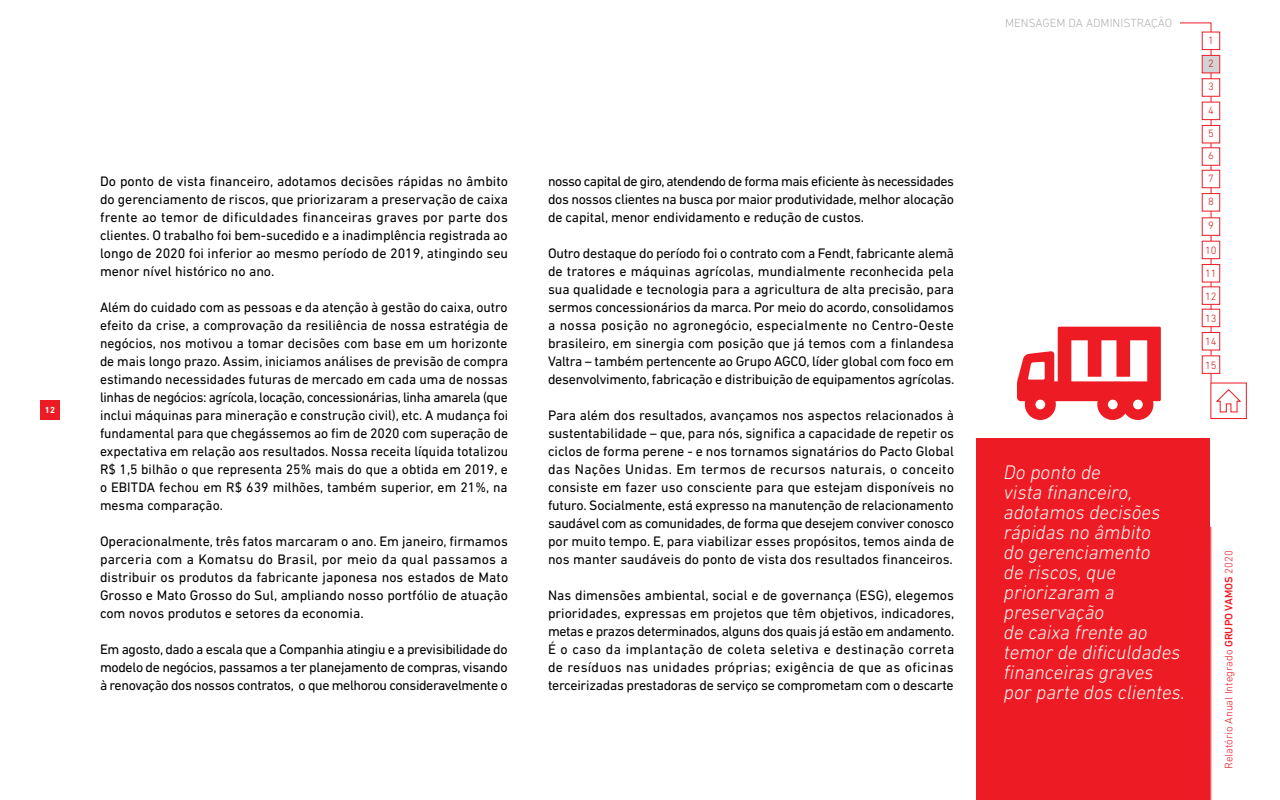
<style>
.page{position:relative;width:1280px;height:800px;background:#fff}
.page>*{position:absolute;margin:0;border:0;box-sizing:border-box;transform-origin:0 0}
.t1{font:italic 300 20px/20px "DIN Next LT Pro";color:#fff}
.t2{font:14px/18px "DIN Next LT Pro";letter-spacing:-.01em;color:#000;text-align:justify}
.t3{font:300 12px "DIN Next LT Pro";color:#b3b2b2}
.t4{font:300 11px "DIN Next LT Pro";color:#ed1c24}
.t5{font:300 10.8px/23.4px "DIN Next LT Pro";color:#cd1719;text-align:justify}
.t6{font:700 9px "DIN Next LT Pro";color:#fff}
.s1{font-weight:500}
</style>
<div class="page">
<div style="left:40px;top:400px;width:20px;height:20px;background:#ed1c24"></div>
<div style="left:976px;top:438px;width:234px;height:362px;background:#ed1c24"></div>
<svg style="left:1017px;top:327px;width:144px;height:93px"></svg>
<svg style="left:1180px;top:22px;width:32px;height:361px"></svg>
<hr style="left:1211px;top:527px;width:1px;height:273px;background:#ed1c24">
<div style="left:1211px;top:383px;width:36px;height:36px;border:1px solid #ed1c24"></div>
<svg style="left:1216px;top:389px;width:25px;height:23px"></svg>
<div style="left:1202px;top:32px;width:18px;height:18px;background:#fff;border:1px solid #ed1c24"></div>
<div style="left:1202px;top:55px;width:18px;height:18px;background:#d1d3d4;border:1px solid #ed1c24"></div>
<div style="left:1202px;top:79px;width:18px;height:17px;background:#fff;border:1px solid #ed1c24"></div>
<div style="left:1202px;top:102px;width:18px;height:18px;background:#fff;border:1px solid #ed1c24"></div>
<div style="left:1202px;top:125px;width:18px;height:18px;background:#fff;border:1px solid #ed1c24"></div>
<div style="left:1202px;top:148px;width:18px;height:18px;background:#fff;border:1px solid #ed1c24"></div>
<div style="left:1202px;top:170px;width:18px;height:18px;background:#fff;border:1px solid #ed1c24"></div>
<div style="left:1202px;top:193px;width:18px;height:18px;background:#fff;border:1px solid #ed1c24"></div>
<div style="left:1202px;top:218px;width:18px;height:18px;background:#fff;border:1px solid #ed1c24"></div>
<div style="left:1202px;top:332px;width:18px;height:18px;background:#fff;border:1px solid #ed1c24"></div>
<div style="left:1202px;top:356px;width:18px;height:18px;background:#fff;border:1px solid #ed1c24"></div>
<div style="left:1202px;top:309px;width:18px;height:18px;background:#fff;border:1px solid #ed1c24"></div>
<div style="left:1202px;top:241px;width:18px;height:18px;background:#fff;border:1px solid #ed1c24"></div>
<div style="left:1202px;top:264px;width:18px;height:18px;background:#fff;border:1px solid #ed1c24"></div>
<div style="left:1202px;top:287px;width:18px;height:18px;background:#fff;border:1px solid #ed1c24"></div>
<p class="t6" style="left:45px;top:405px;width:12px">12</p>
<p class="t2" style="left:100px;top:172px;width:410px">Do ponto de vista financeiro, adotamos decisões rápidas no âmbito do gerenciamento de riscos, que priorizaram a preservação de caixa frente ao temor de dificuldades financeiras graves por parte dos clientes. O trabalho foi bem-sucedido e a inadimplência registrada ao longo de 2020 foi inferior ao mesmo período de 2019, atingindo seu menor nível histórico no ano.</p>
<p class="t2" style="left:100px;top:298px;width:410px">Além do cuidado com as pessoas e da atenção à gestão do caixa, outro efeito da crise, a comprovação da resiliência de nossa estratégia de negócios, nos motivou a tomar decisões com base em um horizonte de mais longo prazo. Assim, iniciamos análises de previsão de compra estimando necessidades futuras de mercado em cada uma de nossas linhas de negócios: agrícola, locação, concessionárias, linha amarela (que inclui máquinas para mineração e construção civil), etc. A mudança foi fundamental para que chegássemos ao fim de 2020 com superação de expectativa em relação aos resultados. Nossa receita líquida totalizou R$ 1,5 bilhão o que representa 25% mais do que a obtida em 2019, e o EBITDA fechou em R$ 639 milhões, também superior, em 21%, na mesma comparação.</p>
<p class="t2" style="left:100px;top:532px;width:410px">Operacionalmente, três fatos marcaram o ano. Em janeiro, firmamos parceria com a Komatsu do Brasil, por meio da qual passamos a distribuir os produtos da fabricante japonesa nos estados de Mato Grosso e Mato Grosso do Sul, ampliando nosso portfólio de atuação com novos produtos e setores da economia.</p>
<p class="t2" style="left:100px;top:640px;width:409px">Em agosto, dado a escala que a Companhia atingiu e a previsibilidade do modelo de negócios, passamos a ter planejamento de compras, visando à renovação dos nossos contratos, o que melhorou consideravelmente o</p>
<p class="t2" style="left:548px;top:172px;width:408px">nosso capital de giro, atendendo de forma mais eficiente às necessidades dos nossos clientes na busca por maior produtividade, melhor alocação de capital, menor endividamento e redução de custos.</p>
<p class="t2" style="left:548px;top:244px;width:408px">Outro destaque do período foi o contrato com a Fendt, fabricante alemã de tratores e máquinas agrícolas, mundialmente reconhecida pela sua qualidade e tecnologia para a agricultura de alta precisão, para sermos concessionários da marca. Por meio do acordo, consolidamos a nossa posição no agronegócio, especialmente no Centro-Oeste brasileiro, em sinergia com posição que já temos com a finlandesa Valtra – também pertencente ao Grupo AGCO, líder global com foco em desenvolvimento, fabricação e distribuição de equipamentos agrícolas.</p>
<p class="t2" style="left:548px;top:406px;width:408px">Para além dos resultados, avançamos nos aspectos relacionados à sustentabilidade – que, para nós, significa a capacidade de repetir os ciclos de forma perene - e nos tornamos signatários do Pacto Global das Nações Unidas. Em termos de recursos naturais, o conceito consiste em fazer uso consciente para que estejam disponíveis no futuro. Socialmente, está expresso na manutenção de relacionamento saudável com as comunidades, de forma que desejem conviver conosco por muito tempo. E, para viabilizar esses propósitos, temos ainda de nos manter saudáveis do ponto de vista dos resultados financeiros.</p>
<p class="t2" style="left:548px;top:586px;width:408px">Nas dimensões ambiental, social e de governança (ESG), elegemos prioridades, expressas em projetos que têm objetivos, indicadores, metas e prazos determinados, alguns dos quais já estão em andamento.<br>É o caso da implantação de coleta seletiva e destinação correta de resíduos nas unidades próprias; exigência de que as oficinas terceirizadas prestadoras de serviço se comprometam com o descarte</p>
<p class="t3" style="left:1005px;top:16px;width:168px">MENSAGEM DA ADMINISTRAÇÃO</p>
<p class="t5" style="left:1208px;top:28px;width:7px">1<br>2<br>3<br>4<br>5</p>
<p class="t5" style="left:1208px;top:144px;width:7px;line-height:22.9px">6<br>7<br>8</p>
<p class="t5" style="left:1208px;top:214px;width:7px">9</p>
<p class="t5" style="left:1205px;top:238px;width:13px">10<br>11</p>
<p class="t5" style="left:1205px;top:284px;width:13px">12</p>
<p class="t5" style="left:1205px;top:306px;width:13px">13</p>
<p class="t5" style="left:1205px;top:330px;width:13px">14<br>15</p>
<h1 class="t1" style="left:1004px;top:462px;width:183px">Do ponto de<br>vista financeiro, adotamos decisões rápidas no âmbito<br>do gerenciamento<br>de riscos, que priorizaram a preservação<br>de caixa frente ao temor de dificuldades financeiras graves por parte dos clientes.</h1>
<p class="t4" style="left:1222px;top:769px;width:220px;rotate:-90deg">Relatório Anual Integrado <span class="s1">GRUPO VAMOS</span> 2020</p>
</div>
